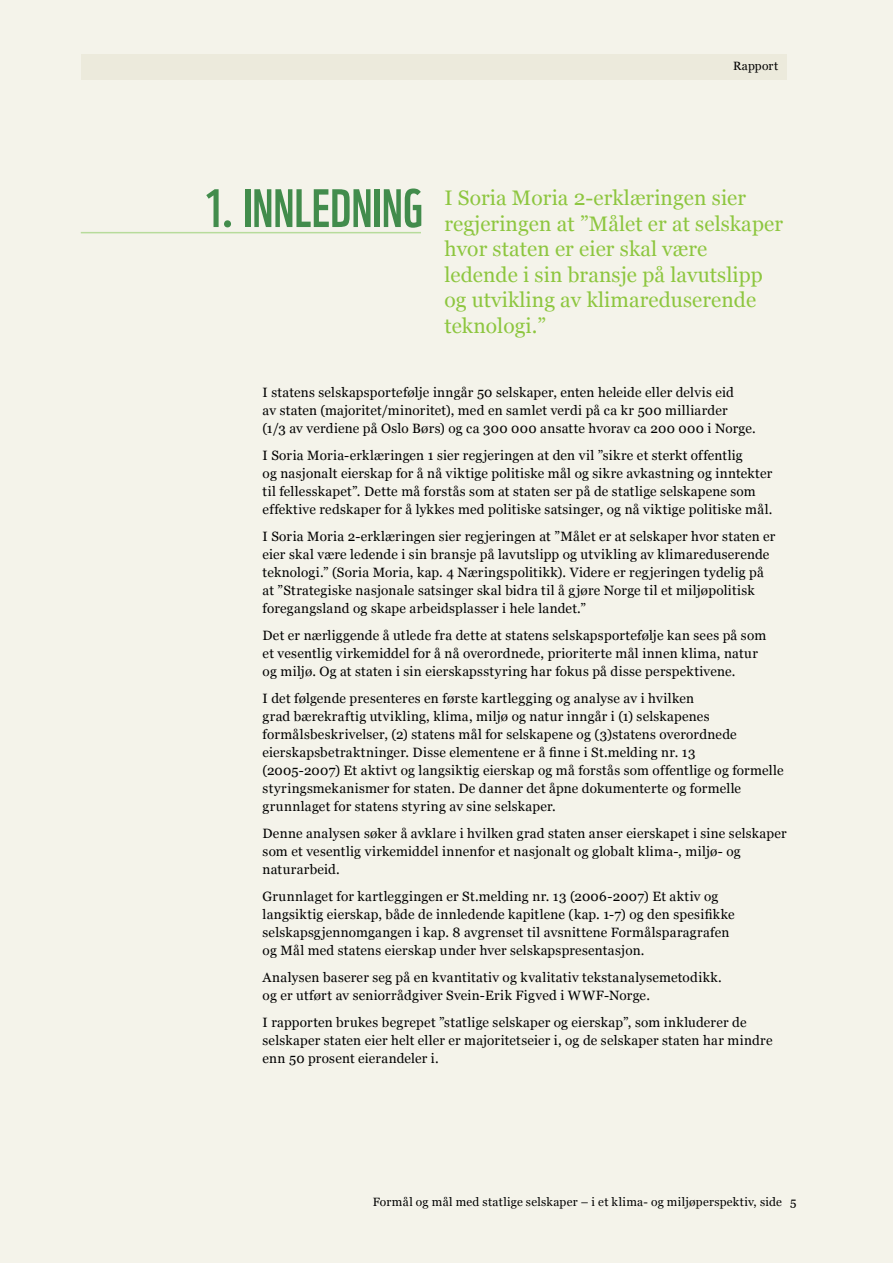
<style>
.page{position:relative;width:893px;height:1263px;background:#f4f3ea}
.page>*{position:absolute;margin:0;border:0;box-sizing:border-box;transform-origin:0 0}
.t1{font:52.5px "WWF";letter-spacing:.01em;color:#428c4c}
.t2{font:21px/25.5px "Georgia";letter-spacing:.005em;color:#8dc63f}
.t3{font:13.5px/18px "Georgia";letter-spacing:.015em;color:#000}
.t4{font:12px "Georgia";letter-spacing:.025em;color:#000}
</style>
<div class="page">
<div style="left:81px;top:54px;width:706px;height:26px;background:#eceadc"></div>
<hr style="left:81px;top:232px;width:340px;height:1px;background:#b7db9b">
<p class="t4" style="left:733px;top:59px;width:47px">Rapport</p>
<h1 class="t1" style="left:204px;top:167px;width:221px">1. INNLEDNING</h1>
<h2 class="t2" style="left:444px;top:186px;width:340px">I Soria Moria 2-erklæringen sier regjeringen at ”Målet er at selskaper hvor staten er eier skal være ledende i sin bransje på lavutslipp og utvikling av klimareduserende teknologi.”</h2>
<p class="t3" style="left:263px;top:384px;width:495px">I statens selskapsportefølje inngår 50 selskaper, enten heleide eller delvis eid<br>av staten (majoritet/minoritet), med en samlet verdi på ca kr 500 milliarder<br>(1/3 av verdiene på Oslo Børs) og ca 300 000 ansatte hvorav ca 200 000 i Norge.</p>
<p class="t3" style="left:263px;top:447px;width:511px">I Soria Moria-erklæringen 1 sier regjeringen at den vil ”sikre et sterkt offentlig<br>og nasjonalt eierskap for å nå viktige politiske mål og sikre avkastning og inntekter til fellesskapet”. Dette må forstås som at staten ser på de statlige selskapene som effektive redskaper for å lykkes med politiske satsinger, og nå viktige politiske mål.</p>
<p class="t3" style="left:263px;top:528px;width:514px">I Soria Moria 2-erklæringen sier regjeringen at ”Målet er at selskaper hvor staten er eier skal være ledende i sin bransje på lavutslipp og utvikling av klimareduserende teknologi.” (Soria Moria, kap. 4 Næringspolitikk). Videre er regjeringen tydelig på at ”Strategiske nasjonale satsinger skal bidra til å gjøre Norge til et miljøpolitisk foregangsland og skape arbeidsplasser i hele landet.”</p>
<p class="t3" style="left:263px;top:627px;width:505px">Det er nærliggende å utlede fra dette at statens selskapsportefølje kan sees på som et vesentlig virkemiddel for å nå overordnede, prioriterte mål innen klima, natur og miljø. Og at staten i sin eierskapsstyring har fokus på disse perspektivene.</p>
<p class="t3" style="left:263px;top:690px;width:523px">I det følgende presenteres en første kartlegging og analyse av i hvilken<br>grad bærekraftig utvikling, klima, miljø og natur inngår i (1) selskapenes formålsbeskrivelser, (2) statens mål for selskapene og (3)statens overordnede eierskapsbetraktninger. Disse elementene er å finne i St.melding nr. 13<br>(2005-2007) Et aktivt og langsiktig eierskap og må forstås som offentlige og formelle styringsmekanismer for staten. De danner det åpne dokumenterte og formelle grunnlaget for statens styring av sine selskaper.</p>
<p class="t3" style="left:263px;top:825px;width:525px">Denne analysen søker å avklare i hvilken grad staten anser eierskapet i sine selskaper som et vesentlig virkemiddel innenfor et nasjonalt og globalt klima-, miljø- og naturarbeid.</p>
<p class="t3" style="left:263px;top:888px;width:474px">Grunnlaget for kartleggingen er St.melding nr. 13 (2006-2007) Et aktiv og langsiktig eierskap, både de innledende kapitlene (kap. 1-7) og den spesifikke selskapsgjennomgangen i kap. 8 avgrenset til avsnittene Formålsparagrafen og Mål med statens eierskap under hver selskapspresentasjon.</p>
<p class="t3" style="left:263px;top:969px;width:461px">Analysen baserer seg på en kvantitativ og kvalitativ tekstanalysemetodikk. og er utført av seniorrådgiver Svein-Erik Figved i WWF-Norge.</p>
<p class="t3" style="left:263px;top:1014px;width:511px">I rapporten brukes begrepet ”statlige selskaper og eierskap”, som inkluderer de selskaper staten eier helt eller er majoritetseier i, og de selskaper staten har mindre enn 50 prosent eierandeler i.</p>
<p class="t4" style="left:373px;top:1194px;width:425px">Formål og mål med statlige selskaper – i et klima- og miljøperspektiv, side 5</p>
</div>
